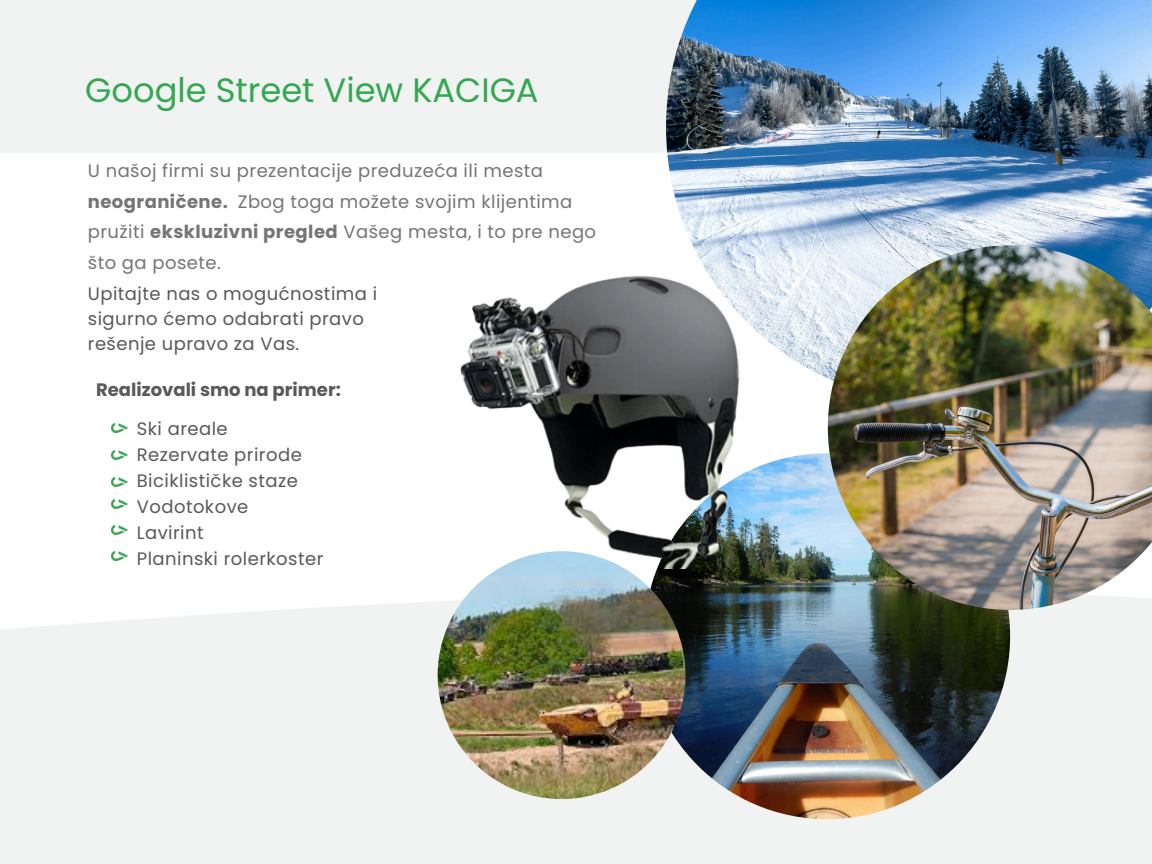
<style>
.page{position:relative;width:1152px;height:864px;background:#fff}
.page>*{position:absolute;margin:0;border:0;box-sizing:border-box;transform-origin:0 0}
.t1{font:33.75px "Poppins";color:#34a751}
.t2{font:18px/24.8px "Poppins";letter-spacing:.025em;color:#595959}
.t3{font:18px/30.3px "Poppins";letter-spacing:.025em;color:#757577}
.t4{font:700 18px "Poppins";color:#595959}
.s1{font-weight:700}
</style>
<div class="page">
<div style="left:0;top:0;width:1152px;height:153px;background:#f1f2f2"></div>
<div style="left:0;top:590px;width:1152px;height:274px;background:#f1f2f2"></div>
<img style="left:666px;top:0;width:486px;height:379px">
<img style="left:644px;top:453px;width:366px;height:366px;border-radius:50%">
<img style="left:438px;top:551px;width:247px;height:248px;border-radius:50%">
<img style="left:828px;top:245px;width:324px;height:365px">
<img style="left:460px;top:270px;width:288px;height:298px">
<img style="left:111px;top:450px;width:16px;height:9px">
<img style="left:111px;top:477px;width:16px;height:9px">
<img style="left:111px;top:424px;width:16px;height:9px">
<img style="left:111px;top:499px;width:16px;height:9px">
<img style="left:111px;top:526px;width:16px;height:9px">
<img style="left:111px;top:551px;width:16px;height:9px">
<h2 class="t1" style="left:85px;top:67px;width:455px">Google Street View KACIGA</h2>
<p class="t3" style="left:88px;top:156px;width:510px">U našoj firmi su prezentacije preduzeća ili mesta <span class="s1">neograničene.</span> Zbog toga možete svojim klijentima pružiti <span class="s1">ekskluzivni pregled</span> Vašeg mesta, i to pre nego</p>
<p class="t3" style="left:88px;top:247px;width:135px">što ga posete.</p>
<p class="t2" style="left:88px;top:281px;width:291px">Upitajte nas o mogućnostima i sigurno ćemo odabrati pravo rešenje upravo za Vas.</p>
<p class="t4" style="left:96px;top:377px;width:246px">Realizovali smo na primer:</p>
<p class="t2" style="left:137px;top:417px;width:92px">Ski areale</p>
<p class="t2" style="left:137px;top:443px;width:167px">Rezervate prirode</p>
<p class="t2" style="left:137px;top:469px;width:163px">Biciklističke staze</p>
<p class="t2" style="left:137px;top:494px;width:113px">Vodotokove</p>
<p class="t2" style="left:137px;top:520px;width:68px">Lavirint</p>
<p class="t2" style="left:137px;top:546px;width:188px">Planinski rolerkoster</p>
</div>
